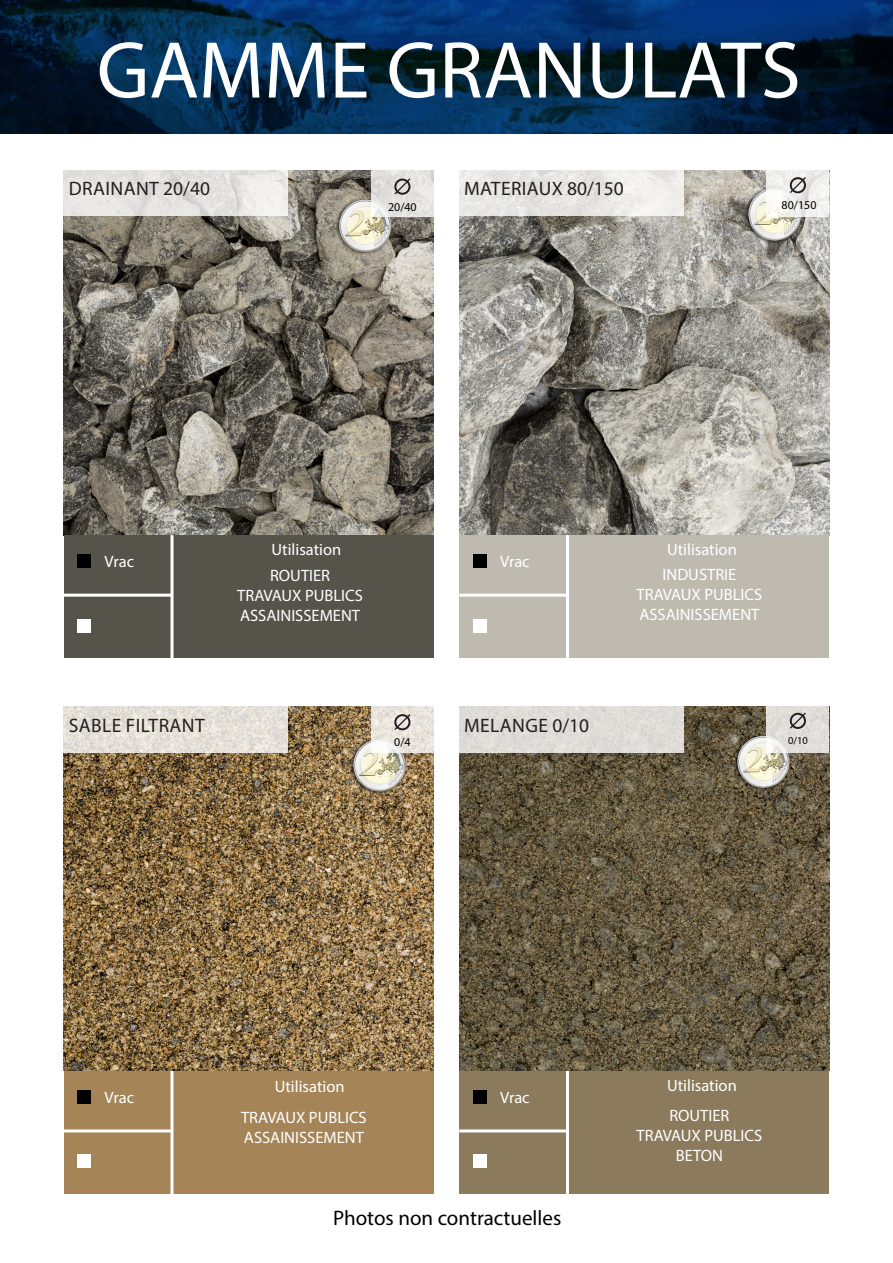
<style>
.page{position:relative;width:893px;height:1263px;background:#fff}
.page>*{position:absolute;margin:0;border:0;box-sizing:border-box;transform-origin:0 0}
.t1{font:81.3px "Myriad Pro";color:#fff}
.t2{font:21px "Myriad Pro";color:#000}
.t3{font:19.5px "Myriad Pro";letter-spacing:.02em;color:#231f20}
.t4{font:16.5px "Myriad Pro";color:#fff}
.t5{font:12px "Myriad Pro";color:#000}
.t6{font:10.5px "Myriad Pro";color:#000}
</style>
<div class="page">
<svg style="left:0;top:0;width:893px;height:134px;background:#03274a"></svg>
<img style="left:64px;top:170px;width:370px;height:365px">
<img style="left:64px;top:706px;width:370px;height:365px">
<img style="left:459px;top:170px;width:370px;height:365px">
<img style="left:459px;top:706px;width:370px;height:365px">
<div style="left:64px;top:535px;width:370px;height:122px;background:#56534b"></div>
<div style="left:459px;top:535px;width:370px;height:122px;background:#bebaaf"></div>
<div style="left:64px;top:1071px;width:370px;height:122px;background:#a58458"></div>
<div style="left:459px;top:1071px;width:370px;height:122px;background:#8c7a5d"></div>
<hr style="left:171px;top:535px;width:3px;height:128px;background:#fff">
<hr style="left:566px;top:535px;width:3px;height:128px;background:#fff">
<hr style="left:171px;top:1071px;width:3px;height:128px;background:#fff">
<hr style="left:566px;top:1071px;width:3px;height:128px;background:#fff">
<hr style="left:64px;top:594px;width:108px;height:3px;background:#fff">
<hr style="left:459px;top:594px;width:108px;height:3px;background:#fff">
<hr style="left:64px;top:1129px;width:108px;height:3px;background:#fff">
<hr style="left:459px;top:1129px;width:108px;height:3px;background:#fff">
<div style="left:77px;top:555px;width:14px;height:13px;background:#000"></div>
<div style="left:473px;top:555px;width:13px;height:13px;background:#000"></div>
<div style="left:77px;top:1090px;width:14px;height:14px;background:#000"></div>
<div style="left:473px;top:1090px;width:13px;height:14px;background:#000"></div>
<div style="left:77px;top:619px;width:14px;height:13px;background:#fff"></div>
<div style="left:473px;top:619px;width:13px;height:13px;background:#fff"></div>
<div style="left:77px;top:1155px;width:14px;height:13px;background:#fff"></div>
<div style="left:473px;top:1155px;width:13px;height:13px;background:#fff"></div>
<svg style="left:63px;top:170px;width:225px;height:45px;background:#e4e3e1"></svg>
<svg style="left:63px;top:706px;width:225px;height:46px;background:#e4dfd8"></svg>
<svg style="left:459px;top:170px;width:225px;height:45px;fill:#e8e8e6"></svg>
<svg style="left:459px;top:706px;width:225px;height:46px;background:#dedcd7"></svg>
<svg style="left:371px;top:706px;width:63px;height:46px;background:#eae5df"></svg>
<svg style="left:371px;top:170px;width:63px;height:46px;background:#e3e2e0"></svg>
<svg style="left:767px;top:706px;width:62px;height:46px;background:#e1dfda"></svg>
<svg style="left:767px;top:170px;width:62px;height:46px;fill:#f1f1ef"></svg>
<svg style="left:788px;top:176px;width:19px;height:18px"></svg>
<svg style="left:788px;top:711px;width:19px;height:19px"></svg>
<svg style="left:393px;top:177px;width:19px;height:19px"></svg>
<svg style="left:393px;top:713px;width:19px;height:18px"></svg>
<p class="t1" style="left:97px;top:20px;width:705px">GAMME GRANULATS</p>
<p class="t3" style="left:69px;top:177px;width:143px">DRAINANT 20/40</p>
<p class="t5" style="left:388px;top:199px;width:30px">20/40</p>
<p class="t3" style="left:464px;top:177px;width:161px">MATERIAUX 80/150</p>
<p class="t5" style="left:782px;top:198px;width:36px">80/150</p>
<p class="t4" style="left:272px;top:539px;width:71px">Utilisation</p>
<p class="t4" style="left:667px;top:539px;width:71px">Utilisation</p>
<p class="t4" style="left:105px;top:551px;width:31px">Vrac</p>
<p class="t4" style="left:500px;top:551px;width:31px">Vrac</p>
<p class="t4" style="left:662px;top:565px;width:75px">INDUSTRIE</p>
<p class="t4" style="left:636px;top:584px;width:127px">TRAVAUX PUBLICS</p>
<p class="t4" style="left:639px;top:604px;width:122px">ASSAINISSEMENT</p>
<p class="t4" style="left:270px;top:565px;width:62px">ROUTIER</p>
<p class="t4" style="left:237px;top:585px;width:127px">TRAVAUX PUBLICS</p>
<p class="t4" style="left:240px;top:605px;width:122px">ASSAINISSEMENT</p>
<p class="t3" style="left:69px;top:714px;width:138px">SABLE FILTRANT</p>
<p class="t5" style="left:394px;top:735px;width:18px">0/4</p>
<p class="t3" style="left:464px;top:714px;width:126px">MELANGE 0/10</p>
<p class="t6" style="left:788px;top:734px;width:21px">0/10</p>
<p class="t4" style="left:275px;top:1076px;width:71px">Utilisation</p>
<p class="t4" style="left:241px;top:1107px;width:127px">TRAVAUX PUBLICS</p>
<p class="t4" style="left:244px;top:1127px;width:122px">ASSAINISSEMENT</p>
<p class="t4" style="left:105px;top:1087px;width:31px">Vrac</p>
<p class="t4" style="left:500px;top:1087px;width:31px">Vrac</p>
<p class="t2" style="left:333px;top:1205px;width:230px">Photos non contractuelles</p>
<p class="t4" style="left:667px;top:1075px;width:71px">Utilisation</p>
<p class="t4" style="left:669px;top:1105px;width:62px">ROUTIER</p>
<p class="t4" style="left:636px;top:1125px;width:127px">TRAVAUX PUBLICS</p>
<p class="t4" style="left:676px;top:1145px;width:49px">BETON</p>
</div>
